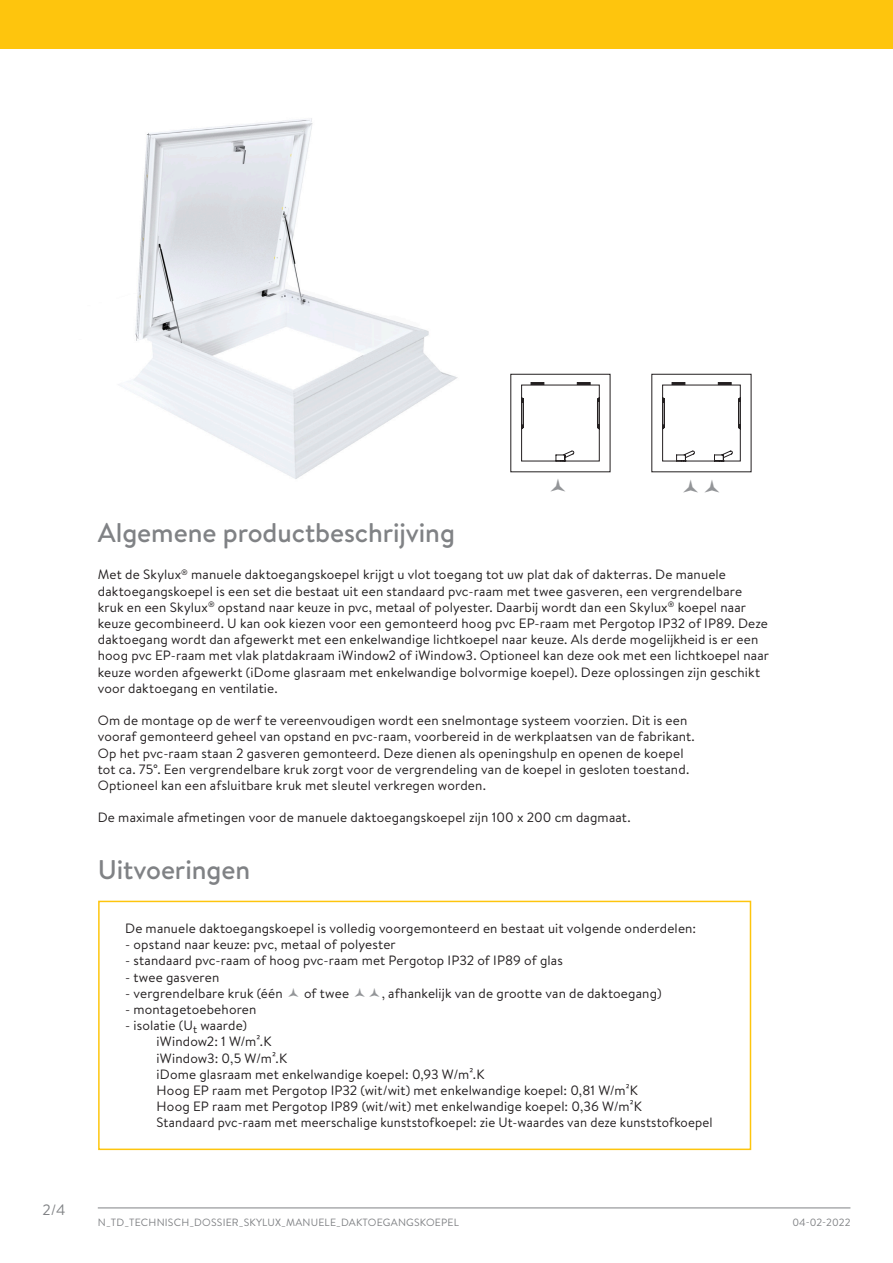
<style>
.page{position:relative;width:893px;height:1263px;background:#fff}
.page>*{position:absolute;margin:0;border:0;box-sizing:border-box;transform-origin:0 0}
.Titel_2{font:500 27px "Brandon Text";letter-spacing:-.005em;color:#808285}
.t1{font:15px "Brandon Text";color:#808285}
.tekst{font:13.5px/16.2px "Brandon Text";letter-spacing:.01em;color:#231f20}
.tekst_insprong{font:13.5px "Brandon Text";letter-spacing:.01em;color:#231f20}
.t2{font:10.5px "Brandon Text";letter-spacing:.02em;color:#808285}
</style>
<div class="page">
<hr style="left:98px;top:1207px;width:752px;height:1px;background:#808285">
<div style="left:0;top:0;width:893px;height:49px;background:#fec50d"></div>
<div style="left:98px;top:901px;width:653px;height:249px;border:2px solid #fec50d"></div>
<img style="left:122px;top:118px;width:336px;height:361px">
<svg style="left:510px;top:374px;width:100px;height:98px"></svg>
<svg style="left:651px;top:374px;width:100px;height:98px"></svg>
<p class="t1" style="left:43px;top:1199px;width:24px">2/4</p>
<p class="Titel_2" style="left:98px;top:514px;width:359px">Algemene productbeschrijving</p>
<p class="tekst" style="left:98px;top:566px;width:673px">Met de Skylux<sup>®</sup> manuele daktoegangskoepel krijgt u vlot toegang tot uw plat dak of dakterras. De manuele daktoegangskoepel is een set die bestaat uit een standaard pvc-raam met twee gasveren, een vergrendelbare kruk en een Skylux<sup>®</sup> opstand naar keuze in pvc, metaal of polyester. Daarbij wordt dan een Skylux<sup>®</sup> koepel naar keuze gecombineerd. U kan ook kiezen voor een gemonteerd hoog pvc EP-raam met Pergotop IP32 of IP89. Deze daktoegang wordt dan afgewerkt met een enkelwandige lichtkoepel naar keuze. Als derde mogelijkheid is er een hoog pvc EP-raam met vlak platdakraam iWindow2 of iWindow3. Optioneel kan deze ook met een lichtkoepel naar keuze worden afgewerkt (iDome glasraam met enkelwandige bolvormige koepel). Deze oplossingen zijn geschikt voor daktoegang en ventilatie.</p>
<p class="tekst" style="left:98px;top:712px;width:591px">Om de montage op de werf te vereenvoudigen wordt een snelmontage systeem voorzien. Dit is een</p>
<p class="tekst" style="left:98px;top:728px;width:599px">vooraf gemonteerd geheel van opstand en pvc-raam, voorbereid in de werkplaatsen van de fabrikant.</p>
<p class="tekst" style="left:98px;top:744px;width:587px">Op het pvc-raam staan 2 gasveren gemonteerd. Deze dienen als openingshulp en openen de koepel</p>
<p class="tekst" style="left:98px;top:761px;width:593px">tot ca. 75°. Een vergrendelbare kruk zorgt voor de vergrendeling van de koepel in gesloten toestand.</p>
<p class="tekst" style="left:98px;top:777px;width:390px">Optioneel kan een afsluitbare kruk met sleutel verkregen worden.</p>
<p class="tekst" style="left:98px;top:809px;width:534px">De maximale afmetingen voor de manuele daktoegangskoepel zijn 100 x 200 cm dagmaat.</p>
<p class="Titel_2" style="left:98px;top:851px;width:154px">Uitvoeringen</p>
<p class="tekst_insprong" style="left:125px;top:919px;width:572px">De manuele daktoegangskoepel is volledig voorgemonteerd en bestaat uit volgende onderdelen:</p>
<p class="tekst_insprong" style="left:125px;top:935px;width:272px">- opstand naar keuze: pvc, metaal of polyester</p>
<p class="tekst_insprong" style="left:125px;top:951px;width:439px">- standaard pvc-raam of hoog pvc-raam met Pergotop IP32 of IP89 of glas</p>
<p class="tekst_insprong" style="left:125px;top:967px;width:96px">- twee gasveren</p>
<p class="tekst_insprong" style="left:125px;top:984px;width:159px">- vergrendelbare kruk (één</p>
<p class="tekst_insprong" style="left:304px;top:984px;width:47px">of twee</p>
<p class="tekst_insprong" style="left:382px;top:984px;width:282px">, afhankelijk van de grootte van de daktoegang)</p>
<p class="tekst_insprong" style="left:125px;top:1000px;width:133px">- montagetoebehoren</p>
<p class="tekst_insprong" style="left:125px;top:1016px;width:123px">- isolatie (U<sub>t</sub> waarde)</p>
<p class="tekst_insprong" style="left:157px;top:1032px;width:116px">iWindow2: 1 W/m².K</p>
<p class="tekst_insprong" style="left:157px;top:1048px;width:132px">iWindow3: 0,5 W/m².K</p>
<p class="tekst_insprong" style="left:157px;top:1065px;width:329px">iDome glasraam met enkelwandige koepel: 0,93 W/m².K</p>
<p class="tekst_insprong" style="left:157px;top:1081px;width:483px">Hoog EP raam met Pergotop IP32 (wit/wit) met enkelwandige koepel: 0,81 W/m²K</p>
<p class="tekst_insprong" style="left:157px;top:1097px;width:487px">Hoog EP raam met Pergotop IP89 (wit/wit) met enkelwandige koepel: 0,36 W/m²K</p>
<p class="tekst_insprong" style="left:157px;top:1113px;width:557px">Standaard pvc-raam met meerschalige kunststofkoepel: zie Ut-waardes van deze kunststofkoepel</p>
<p class="t2" style="left:98px;top:1215px;width:363px">N_TD_TECHNISCH_DOSSIER_SKYLUX_MANUELE_DAKTOEGANGSKOEPEL</p>
<p class="t2" style="left:792px;top:1215px;width:60px">04-02-2022</p>
</div>
